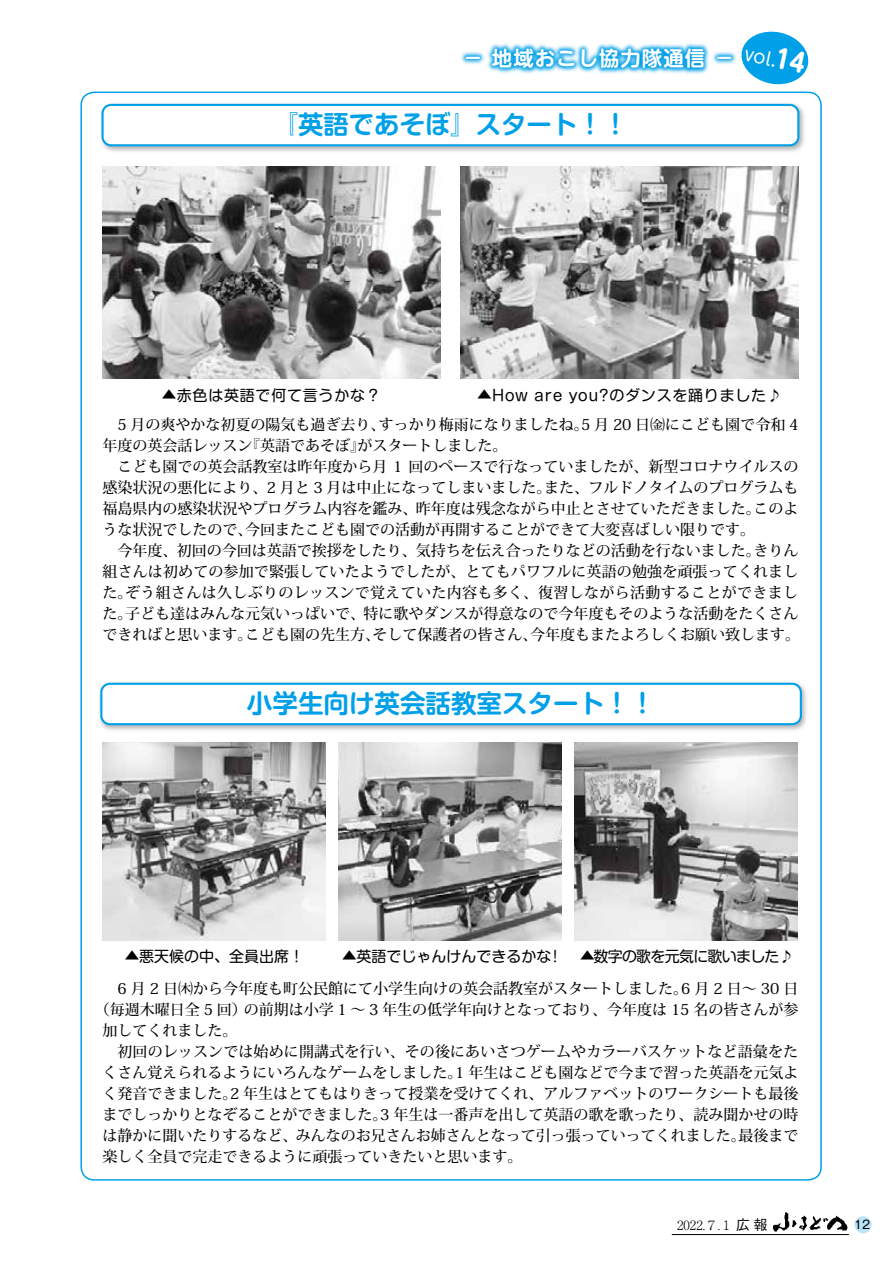
<style>
.page{position:relative;width:893px;height:1263px;background:#fff}
.page>*{position:absolute;margin:0;border:0;box-sizing:border-box;transform-origin:0 0}
.t1{font:700 25.5px "Shin M Go Pro De";color:#00a0e9}
.t2{font:700 20.4px "UD Shin M Go Pro De";letter-spacing:.05em;color:#fff}
.t3{font:500 15px/21px "Koz Min Pr 6 N";color:#000}
.t4{font:500 15px "Koz Min Pr 6 N";letter-spacing:.02em;color:#000}
.t5{font:15px "Shin M Go Pro";letter-spacing:.05em;color:#000}
.t6{font:15px "Shin M Go Pro";color:#000}
.t7{font:15px "Shin M Go Pro";letter-spacing:-.05em;color:#000}
.t8{font:500 14.25px "Gothic BBB Pro";color:#000}
.t9{font:300 12.75px "Ryumin Pro";color:#000}
.t10{font:11.7px "Gothic MB101 Pro";color:#000}
</style>
<div class="page">
<img style="left:773px;top:1212px;width:75px;height:20px">
<div style="left:854px;top:1216px;width:17px;height:17px;background:#bae3f9;border-radius:50%"></div>
<hr style="left:672px;top:1234px;width:177px;height:1px;background:#000">
<img style="left:406px;top:43px;width:385px;height:51px">
<img style="left:101px;top:103px;width:703px;height:49px">
<div style="left:103px;top:105px;width:695px;height:40px;background:#fff;border-radius:8px"></div>
<div style="left:101px;top:104px;width:698px;height:42px;border:2px solid #00a0e9;border-radius:8px"></div>
<img style="left:99px;top:682px;width:707px;height:49px">
<div style="left:101px;top:684px;width:700px;height:40px;background:#fff;border-radius:9px"></div>
<div style="left:100px;top:683px;width:702px;height:42px;border:2px solid #00a0e9;border-radius:9px"></div>
<img style="left:103px;top:166px;width:337px;height:213px">
<img style="left:461px;top:166px;width:337px;height:213px">
<img style="left:102px;top:743px;width:224px;height:197px">
<img style="left:338px;top:743px;width:224px;height:197px">
<img style="left:574px;top:743px;width:224px;height:197px">
<svg style="left:739px;top:31px;width:70px;height:56px"></svg>
<p class="t2" style="left:463px;top:42px;width:273px">－地域おこし協力隊通信－</p>
<p class="t1" style="left:273px;top:103px;width:357px">『英語であそぼ』スタート!!</p>
<p class="t5" style="left:492px;top:383px;width:291px">How are you?のダンスを踊りました♪</p>
<p class="t5" style="left:177px;top:383px;width:206px">赤色は英語で何て言うかな?</p>
<p class="t6" style="left:157px;top:402px;width:16px;rotate:-90deg">▶</p>
<p class="t6" style="left:472px;top:402px;width:16px;rotate:-90deg">▶</p>
<p class="t3" style="left:379px;top:414px;width:421px">すっかり梅雨になりましたね 5。月 20 日㈮にこども園で令和 4</p>
<p class="t3" style="left:358px;top:414px;width:151px;text-indent:-255px">　5 月の爽やかな初夏の陽気も過ぎ去り、<br>がスタートしました。</p>
<p class="t3" style="left:245px;top:435px;width:121px">『英語であそぼ』</p>
<p class="t3" style="left:103px;top:435px;width:151px">年度の英会話レッスン</p>
<p class="t3" style="left:103px;top:456px;width:697px">　こども園での英会話教室は昨年度から月 1 回のペースで行なっていましたが、新型コロナウイルスの</p>
<p class="t3" style="left:544px;top:477px;width:256px">また、フルドノタイムのプログラムも</p>
<p class="t3" style="left:103px;top:477px;width:451px">感染状況の悪化により、2 月と 3 月は中止になってしまいました。</p>
<p class="t3" style="left:245px;top:498px;width:517px;text-indent:-142px">福島県内の感染状況やプログラム内容を鑑み、昨年度は残念ながら中止とさせていただきました。今回またこども園での活動が再開することができて大変喜ばしい限りです。</p>
<p class="t3" style="left:753px;top:498px;width:47px">このよ</p>
<p class="t3" style="left:103px;top:519px;width:151px">うな状況でしたので、</p>
<p class="t3" style="left:103px;top:540px;width:660px">　今年度、初回の今回は英語で挨拶をしたり、気持ちを伝え合ったりなどの活動を行ないました。</p>
<p class="t3" style="left:103px;top:561px;width:697px">組さんは初めての参加で緊張していたようでしたが、とてもパワフルに英語の勉強を頑張ってくれまし</p>
<p class="t4" style="left:125px;top:584px;width:674px">ぞう組さんは久しぶりのレッスンで覚えていた内容も多く、復習しながら活動することができまし</p>
<p class="t3" style="left:753px;top:540px;width:47px">きりん</p>
<p class="t3" style="left:125px;top:582px;width:675px;text-indent:-22px">た。<br>子ども達はみんな元気いっぱいで、特に歌やダンスが得意なので今年度もそのような活動をたくさん</p>
<p class="t3" style="left:103px;top:603px;width:31px">た。</p>
<p class="t3" style="left:103px;top:624px;width:151px">できればと思います。</p>
<p class="t3" style="left:530px;top:624px;width:271px">今年度もまたよろしくお願い致します。</p>
<p class="t3" style="left:245px;top:624px;width:136px">こども園の先生方、</p>
<p class="t3" style="left:373px;top:624px;width:166px">そして保護者の皆さん、</p>
<p class="t1" style="left:247px;top:682px;width:410px">小学生向け英会話教室スタート!!</p>
<p class="t6" style="left:139px;top:944px;width:166px">悪天候の中、全員出席！</p>
<p class="t6" style="left:337px;top:963px;width:16px;rotate:-90deg">▶</p>
<p class="t7" style="left:594px;top:944px;width:202px">数字の歌を元気に歌いました♪</p>
<p class="t6" style="left:356px;top:944px;width:204px">英語でじゃんけんできるかな!</p>
<p class="t6" style="left:575px;top:963px;width:16px;rotate:-90deg">▶</p>
<p class="t6" style="left:120px;top:963px;width:16px;rotate:-90deg">▶</p>
<p class="t3" style="left:102px;top:978px;width:697px;text-align:right">　6 月 2 日㈭から今年度も町公民館にて小学生向けの英会話教室がスタートしました 6。月 2 日～ 30 日の前期は小学 1 ～ 3 年生の低学年向けとなっており、今年度は 15 名の皆さんが参</p>
<p class="t3" style="left:95px;top:999px;width:153px">（毎週木曜日全 5 回）</p>
<p class="t3" style="left:102px;top:1020px;width:136px">加してくれました。</p>
<p class="t3" style="left:102px;top:1041px;width:697px">　初回のレッスンでは始めに開講式を行い、その後にあいさつゲームやカラーバスケットなど語彙をた</p>
<p class="t3" style="left:102px;top:1062px;width:697px">くさん覚えられるようにいろんなゲームをしました 1。年生はこども園などで今まで習った英語を元気よ</p>
<p class="t3" style="left:102px;top:1083px;width:697px">く発音できました 2。年生はとてもはりきって授業を受けてくれ、アルファベットのワークシートも最後</p>
<p class="t3" style="left:102px;top:1104px;width:697px">までしっかりとなぞることができました 3。年生は一番声を出して英語の歌を歌ったり、読み聞かせの時</p>
<p class="t3" style="left:738px;top:1125px;width:61px">最後まで</p>
<p class="t3" style="left:102px;top:1125px;width:645px">は静かに聞いたりするなど、みんなのお兄さんお姉さんとなって引っ張っていってくれました。楽しく全員で完走できるように頑張っていきたいと思います。</p>
<p class="t8" style="left:736px;top:1213px;width:33px">広報</p>
<p class="t9" style="left:677px;top:1215px;width:57px">2022.７.１</p>
<p class="t10" style="left:854px;top:1215px;width:18px">12</p>
</div>
